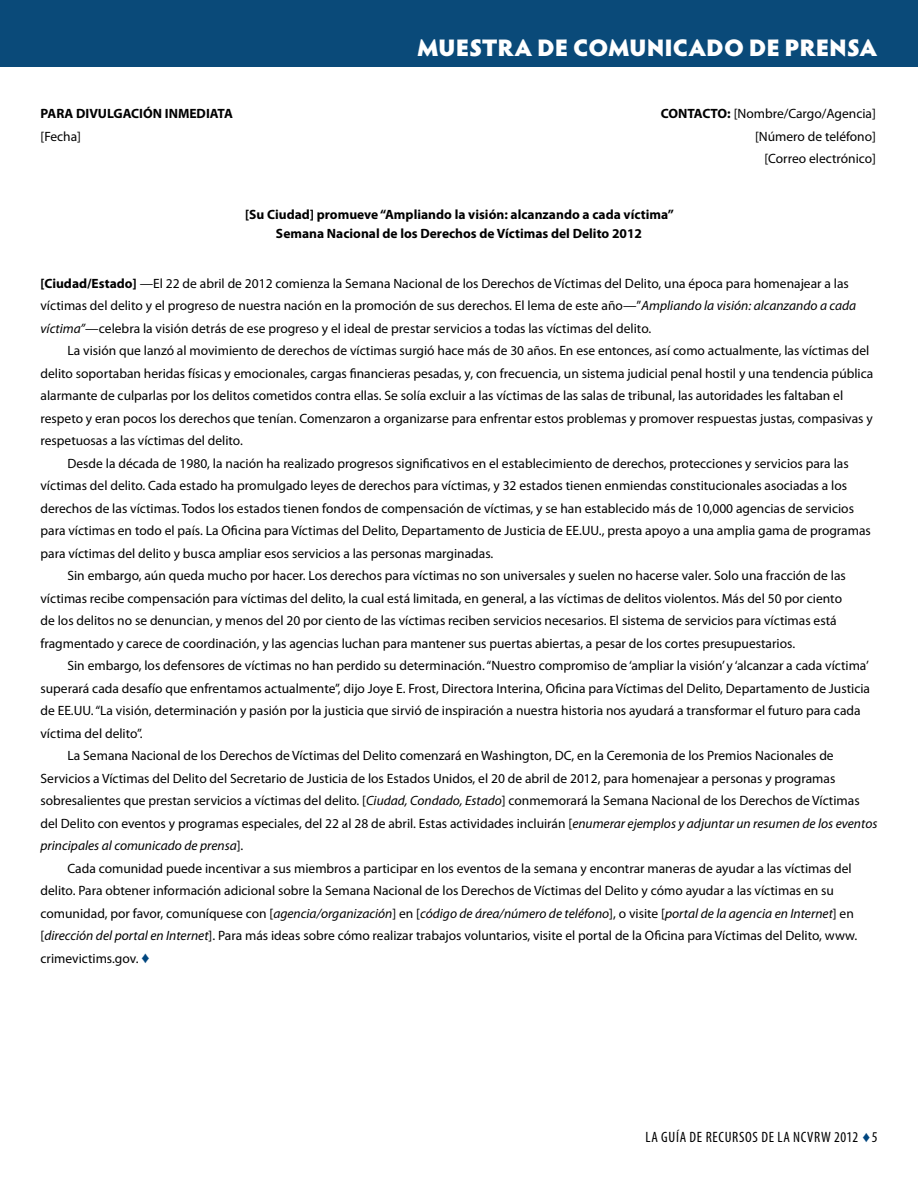
<style>
.page{position:relative;width:918px;height:1188px;background:#fff}
.page>*{position:absolute;margin:0;border:0;box-sizing:border-box;transform-origin:0 0}
.t1{font:900 24px "Hypatia Sans Pro";letter-spacing:-.005em;color:#fff}
.t2{font:condensed 15px "Myriad Pro";letter-spacing:.045em;color:#000}
.t3{font:13.5px/22.5px "Myriad Pro";color:#000}
.t4{font:700 13.5px/19.5px "Myriad Pro";color:#000;text-align:center}
.s1{font-weight:700}
.s2{font-style:italic}
.s3{color:#00467f}
.s4{font-family:"Century";font-stretch:normal;color:#00467f}
</style>
<div class="page">
<div style="left:0;top:0;width:918px;height:68px;background:#0a4a79"></div>
<p class="t1" style="left:417px;top:30px;width:462px">MUESTRA DE COMUNICADO DE PRENSA</p>
<p class="t4" style="left:40px;top:103px;width:194px">PARA DIVULGACIÓN INMEDIATA</p>
<p class="t3" style="left:661px;top:102px;width:217px"><span class="s1">CONTACTO:</span> [Nombre/Cargo/Agencia]</p>
<p class="t3" style="left:40px;top:125px;width:42px">[Fecha]</p>
<p class="t3" style="left:755px;top:125px;width:122px">[Número de teléfono]</p>
<p class="t3" style="left:765px;top:147px;width:113px">[Correo electrónico]</p>
<p class="t4" style="left:245px;top:204px;width:430px">[Su Ciudad] promueve “Ampliando la visión: alcanzando a cada víctima”<br>Semana Nacional de los Derechos de Víctimas del Delito 2012</p>
<p class="t3" style="left:41px;top:272px;width:817px"><span class="s1">[Ciudad/Estado]</span> —El 22 de abril de 2012 comienza la Semana Nacional de los Derechos de Víctimas del Delito, una época para homenajear a las víctimas del delito y el progreso de nuestra nación en la promoción de sus derechos. El lema de este año—”<span class="s2">Ampliando la visión: alcanzando a cada víctima”</span>—celebra la visión detrás de ese progreso y el ideal de prestar servicios a todas las víctimas del delito.</p>
<p class="t3" style="left:41px;top:339px;width:834px;text-indent:27px">La visión que lanzó al movimiento de derechos de víctimas surgió hace más de 30 años. En ese entonces, así como actualmente, las víctimas del delito soportaban heridas físicas y emocionales, cargas financieras pesadas, y, con frecuencia, un sistema judicial penal hostil y una tendencia pública alarmante de culparlas por los delitos cometidos contra ellas. Se solía excluir a las víctimas de las salas de tribunal, las autoridades les faltaban el respeto y eran pocos los derechos que tenían. Comenzaron a organizarse para enfrentar estos problemas y promover respuestas justas, compasivas y respetuosas a las víctimas del delito.</p>
<p class="t3" style="left:41px;top:452px;width:832px;text-indent:27px">Desde la década de 1980, la nación ha realizado progresos significativos en el establecimiento de derechos, protecciones y servicios para las víctimas del delito. Cada estado ha promulgado leyes de derechos para víctimas, y 32 estados tienen enmiendas constitucionales asociadas a los derechos de las víctimas. Todos los estados tienen fondos de compensación de víctimas, y se han establecido más de 10,000 agencias de servicios para víctimas en todo el país. La Oficina para Víctimas del Delito, Departamento de Justicia de EE.UU., presta apoyo a una amplia gama de programas para víctimas del delito y busca ampliar esos servicios a las personas marginadas.</p>
<p class="t3" style="left:41px;top:564px;width:807px;text-indent:27px">Sin embargo, aún queda mucho por hacer. Los derechos para víctimas no son universales y suelen no hacerse valer. Solo una fracción de las víctimas recibe compensación para víctimas del delito, la cual está limitada, en general, a las víctimas de delitos violentos. Más del 50 por ciento de los delitos no se denuncian, y menos del 20 por ciento de las víctimas reciben servicios necesarios. El sistema de servicios para víctimas está fragmentado y carece de coordinación, y las agencias luchan para mantener sus puertas abiertas, a pesar de los cortes presupuestarios.</p>
<p class="t3" style="left:41px;top:654px;width:831px;text-indent:27px">Sin embargo, los defensores de víctimas no han perdido su determinación. “Nuestro compromiso de ‘ampliar la visión’ y ‘alcanzar a cada víctima’ superará cada desafío que enfrentamos actualmente”, dijo Joye E. Frost, Directora Interina, Oficina para Víctimas del Delito, Departamento de Justicia de EE.UU. “La visión, determinación y pasión por la justicia que sirvió de inspiración a nuestra historia nos ayudará a transformar el futuro para cada víctima del delito”.</p>
<p class="t3" style="left:41px;top:744px;width:838px;text-indent:27px">La Semana Nacional de los Derechos de Víctimas del Delito comenzará en Washington, DC, en la Ceremonia de los Premios Nacionales de Servicios a Víctimas del Delito del Secretario de Justicia de los Estados Unidos, el 20 de abril de 2012, para homenajear a personas y programas sobresalientes que prestan servicios a víctimas del delito. [<span class="s2">Ciudad, Condado, Estado</span>] conmemorará la Semana Nacional de los Derechos de Víctimas del Delito con eventos y programas especiales, del 22 al 28 de abril. Estas actividades incluirán [<span class="s2">enumerar ejemplos y adjuntar un resumen de los eventos principales al comunicado de prensa</span>].</p>
<p class="t3" style="left:41px;top:857px;width:818px;text-indent:27px">Cada comunidad puede incentivar a sus miembros a participar en los eventos de la semana y encontrar maneras de ayudar a las víctimas del delito. Para obtener información adicional sobre la Semana Nacional de los Derechos de Víctimas del Delito y cómo ayudar a las víctimas en su comunidad, por favor, comuníquese con [<span class="s2">agencia/organización</span>] en [<span class="s2">código de área/número de teléfono</span>], o visite [<span class="s2">portal de la agencia en Internet</span>] en [<span class="s2">dirección del portal en Internet</span>]. Para más ideas sobre cómo realizar trabajos voluntarios, visite el portal de la Oficina para Víctimas del Delito, www. crimevictims.gov. <span class="s3">♦</span></p>
<p class="t2" style="left:645px;top:1128px;width:233px">LA GUÍA DE RECURSOS DE LA NCVRW 2012 <span class="s4">♦</span>5</p>
</div>
